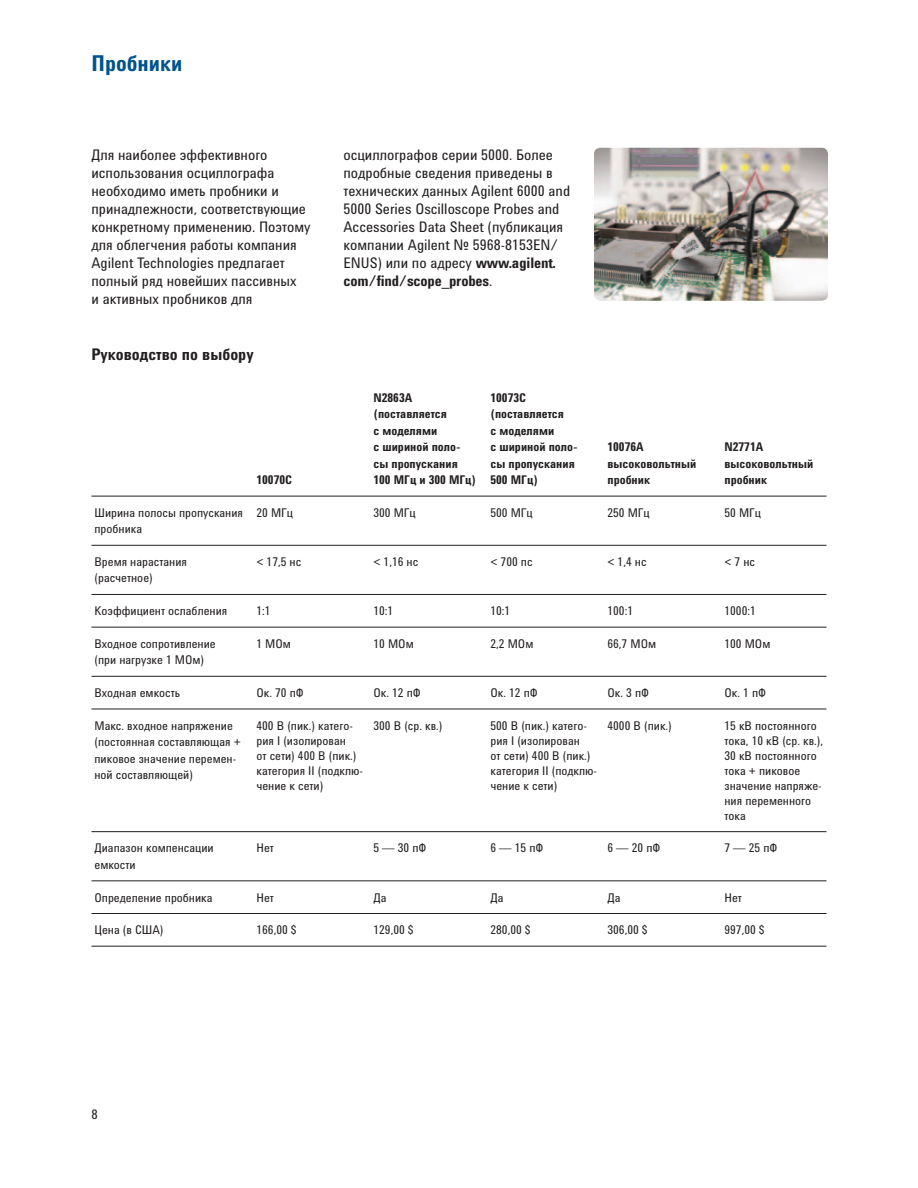
<style>
.page{position:relative;width:918px;height:1188px;background:#fff}
.page>*{position:absolute;margin:0;border:0;box-sizing:border-box;transform-origin:0 0}
.t1{font:700 22.5px "Agilent Condensed CFF";color:#00538d}
.t2{font:700 16.5px "Agilent Condensed CFF";color:#231f20}
.t3{font:15px/18px "Agilent Condensed CFF";color:#231f20}
.t4{font:13.5px "Agilent Condensed CFF";color:#231f20}
.t5{font:12.3px/15px "Agilent Condensed CFF";color:#231f20}
.t6{font:700 12.3px/16.5px "Agilent Condensed CFF";color:#231f20}
.s1{font-weight:700}
</style>
<div class="page">
<img style="left:594px;top:148px;width:234px;height:153px;border-radius:6px">
<hr style="left:92px;top:496px;width:734px;height:1px;background:#231f20">
<hr style="left:92px;top:545px;width:734px;height:1px;background:#231f20">
<hr style="left:92px;top:594px;width:734px;height:1px;background:#231f20">
<hr style="left:92px;top:627px;width:734px;height:1px;background:#231f20">
<hr style="left:92px;top:676px;width:734px;height:1px;background:#231f20">
<hr style="left:92px;top:709px;width:734px;height:1px;background:#231f20">
<hr style="left:92px;top:831px;width:734px;height:1px;background:#231f20">
<hr style="left:92px;top:881px;width:734px;height:1px;background:#231f20">
<hr style="left:92px;top:913px;width:734px;height:1px;background:#231f20">
<hr style="left:92px;top:946px;width:630px;height:1px;background:#231f20">
<hr style="left:722px;top:946px;width:104px;height:1px;background:#231f20">
<h1 class="t1" style="left:92px;top:55px;width:92px">Пробники</h1>
<p class="t3" style="left:92px;top:147px;width:221px">Для наиболее эффективного использования осциллографа необходимо иметь пробники и принадлежности, соответствующие конкретному применению. Поэтому для облегчения работы компания<br>Agilent Technologies предлагает полный ряд новейших пассивных<br>и активных пробников для</p>
<p class="t3" style="left:344px;top:147px;width:228px">осциллографов серии 5000. Более подробные сведения приведены в технических данных Agilent 6000 and 5000 Series Oscilloscope Probes and Accessories Data Sheet (публикация компании Agilent № 5968-8153EN/ ENUS) или по адресу <span class="s1">www.agilent. com/find/scope_probes</span>.</p>
<h2 class="t2" style="left:92px;top:348px;width:164px">Руководство по выбору</h2>
<p class="t6" style="left:256px;top:473px;width:37px">10070C</p>
<p class="t6" style="left:373px;top:391px;width:104px">N2863A (поставляется<br>с моделями<br>с шириной поло&shy;сы пропускания<br>100 МГц и 300 МГц)</p>
<p class="t6" style="left:490px;top:391px;width:89px">10073C (поставляется<br>с моделями<br>с шириной поло&shy;сы пропускания<br>500 МГц)</p>
<p class="t6" style="left:607px;top:440px;width:90px">10076A высоковольтный пробник</p>
<p class="t6" style="left:724px;top:440px;width:90px">N2771A высоковольтный пробник</p>
<p class="t5" style="left:94px;top:506px;width:150px;line-height:16.5px">Ширина полосы пропускания пробника</p>
<p class="t5" style="left:256px;top:506px;width:38px">20 МГц</p>
<p class="t5" style="left:373px;top:506px;width:44px">300 МГц</p>
<p class="t5" style="left:490px;top:506px;width:44px">500 МГц</p>
<p class="t5" style="left:607px;top:506px;width:44px">250 МГц</p>
<p class="t5" style="left:724px;top:506px;width:38px">50 МГц</p>
<p class="t5" style="left:94px;top:555px;width:94px;line-height:16.5px">Время нарастания (расчетное)</p>
<p class="t5" style="left:256px;top:556px;width:46px">&lt; 17,5 нс</p>
<p class="t5" style="left:373px;top:556px;width:46px">&lt; 1,16 нс</p>
<p class="t5" style="left:490px;top:556px;width:44px">&lt; 700 пс</p>
<p class="t5" style="left:607px;top:556px;width:41px">&lt; 1,4 нс</p>
<p class="t5" style="left:724px;top:556px;width:32px">&lt; 7 нс</p>
<p class="t5" style="left:94px;top:605px;width:134px">Коэффициент ослабления</p>
<p class="t5" style="left:256px;top:605px;width:16px">1:1</p>
<p class="t5" style="left:373px;top:605px;width:21px">10:1</p>
<p class="t5" style="left:490px;top:605px;width:21px">10:1</p>
<p class="t5" style="left:607px;top:605px;width:27px">100:1</p>
<p class="t5" style="left:724px;top:605px;width:33px">1000:1</p>
<p class="t5" style="left:94px;top:637px;width:123px;line-height:16.5px">Входное сопротивление (при нагрузке 1 МОм)</p>
<p class="t5" style="left:256px;top:637px;width:36px">1 МОм</p>
<p class="t5" style="left:373px;top:637px;width:42px">10 МОм</p>
<p class="t5" style="left:490px;top:637px;width:44px">2,2 МОм</p>
<p class="t5" style="left:607px;top:637px;width:50px">66,7 МОм</p>
<p class="t5" style="left:724px;top:637px;width:47px">100 МОм</p>
<p class="t5" style="left:94px;top:687px;width:87px">Входная емкость</p>
<p class="t5" style="left:256px;top:687px;width:49px">Ок. 70 пФ</p>
<p class="t5" style="left:373px;top:687px;width:49px">Ок. 12 пФ</p>
<p class="t5" style="left:490px;top:687px;width:49px">Ок. 12 пФ</p>
<p class="t5" style="left:607px;top:687px;width:43px">Ок. 3 пФ</p>
<p class="t5" style="left:724px;top:687px;width:43px">Ок. 1 пФ</p>
<p class="t5" style="left:94px;top:719px;width:148px;line-height:16.5px">Макс. входное напряжение (постоянная составляющая + пиковое значение перемен&shy;ной составляющей)</p>
<p class="t5" style="left:256px;top:719px;width:108px">400 В (пик.) катего&shy;рия I (изолирован<br>от сети) 400 В (пик.) категория II (подклю&shy;чение к сети)</p>
<p class="t5" style="left:373px;top:719px;width:71px">300 В (ср. кв.)</p>
<p class="t5" style="left:490px;top:719px;width:108px">500 В (пик.) катего&shy;рия I (изолирован<br>от сети) 400 В (пик.) категория II (подклю&shy;чение к сети)</p>
<p class="t5" style="left:607px;top:719px;width:66px">4000 В (пик.)</p>
<p class="t5" style="left:724px;top:719px;width:100px">15 кВ постоянного тока, 10 кВ (ср. кв.),<br>30 кВ постоянного тока + пиковое значение напряже&shy;ния переменного тока</p>
<p class="t5" style="left:94px;top:841px;width:121px;line-height:16.5px">Диапазон компенсации емкости</p>
<p class="t5" style="left:256px;top:842px;width:19px">Нет</p>
<p class="t5" style="left:373px;top:842px;width:54px">5 — 30 пФ</p>
<p class="t5" style="left:490px;top:842px;width:54px">6 — 15 пФ</p>
<p class="t5" style="left:607px;top:842px;width:54px">6 — 20 пФ</p>
<p class="t5" style="left:724px;top:842px;width:54px">7 — 25 пФ</p>
<p class="t5" style="left:94px;top:891px;width:120px">Определение пробника</p>
<p class="t5" style="left:256px;top:891px;width:19px">Нет</p>
<p class="t5" style="left:373px;top:891px;width:15px">Да</p>
<p class="t5" style="left:490px;top:891px;width:15px">Да</p>
<p class="t5" style="left:607px;top:891px;width:15px">Да</p>
<p class="t5" style="left:724px;top:891px;width:19px">Нет</p>
<p class="t5" style="left:94px;top:924px;width:71px">Цена (в США)</p>
<p class="t5" style="left:256px;top:924px;width:42px">166,00 $</p>
<p class="t5" style="left:373px;top:924px;width:42px">129,00 $</p>
<p class="t5" style="left:490px;top:924px;width:42px">280,00 $</p>
<p class="t5" style="left:607px;top:924px;width:42px">306,00 $</p>
<p class="t5" style="left:724px;top:924px;width:42px">997,00 $</p>
<p class="t4" style="left:91px;top:1109px;width:8px">8</p>
</div>
